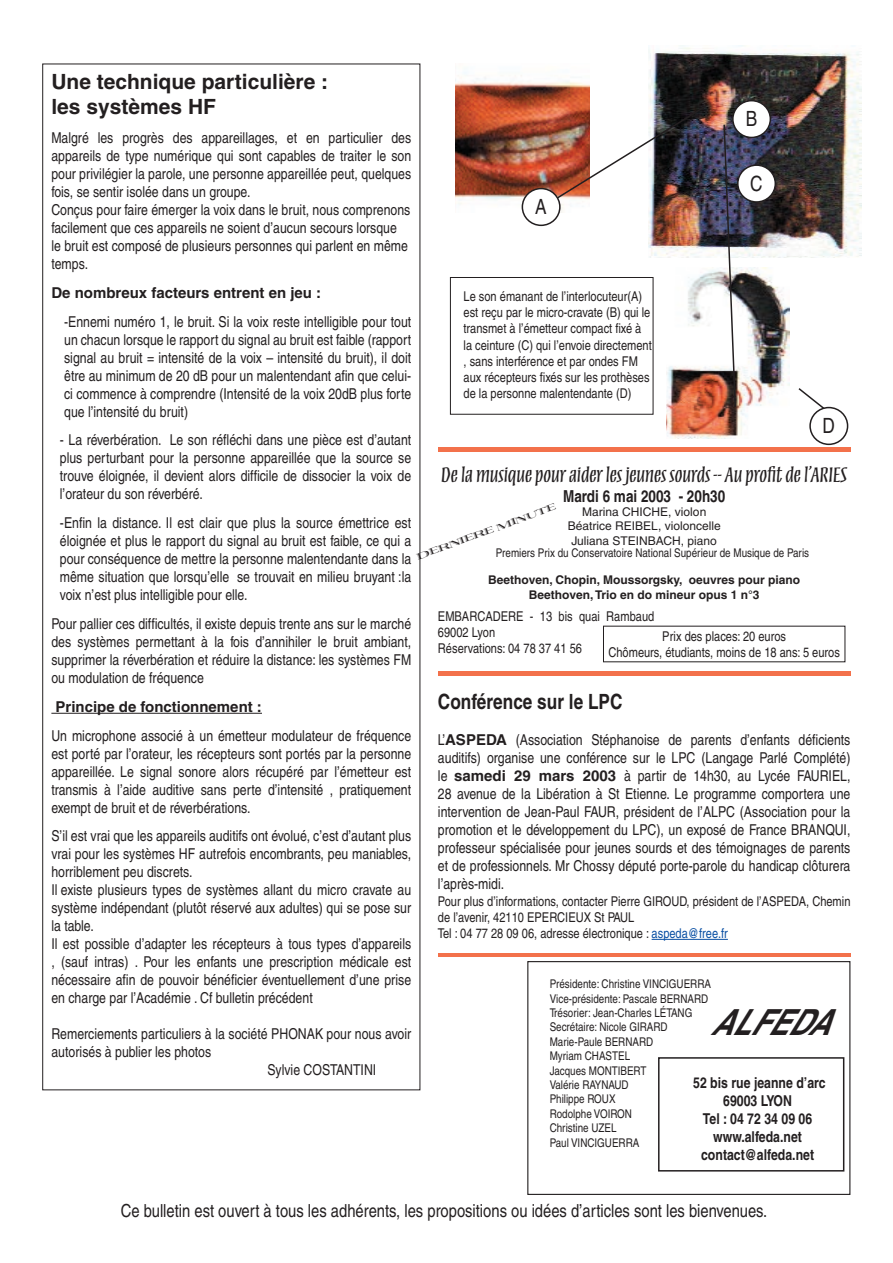
<style>
.page{position:relative;width:893px;height:1263px;background:#fff}
.page>*{position:absolute;margin:0;border:0;box-sizing:border-box;transform-origin:0 0}
.normal_helvetica{font:italic 700 condensed 36px "Helvetica";color:#231f20}
.t1{font:27px "Mezz";color:#231f20}
.t2{font:700 21px "Helvetica";color:#231f20}
.heading_1{font:700 condensed 21px "Helvetica";color:#231f20}
.t3{font:condensed 21px "Helvetica";color:#231f20}
.t4{font:condensed 18px "Helvetica";color:#231f20}
.t5{font:700 condensed 16.5px "Helvetica";color:#231f20}
.Body_Text{font:condensed 15px/18px "Helvetica";color:#231f20;text-align:justify}
.normal_helvetica-2{font:700 condensed 15px "Helvetica";color:#231f20}
.t6{font:700 15px "Helvetica";color:#231f20}
.t7{font:condensed 13.5px/16.2px "Helvetica";color:#231f20}
.normal_helvetica-3{font:condensed 12px "Helvetica";color:#231f20}
.t8{font:700 12px "Helvetica";color:#231f20}
.t9{font:12px "Helvetica";color:#231f20}
.t10{font:9px "Viva Bold Extra Extended";color:#231f20}
.s1{font-weight:700;font-stretch:normal}
.s2{color:#094fa3}
</style>
<div class="page">
<div style="left:527px;top:961px;width:323px;height:234px;border:1px solid #231f20"></div>
<div style="left:658px;top:1057px;width:186px;height:114px;border:2px solid #231f20"></div>
<hr style="left:438px;top:953px;width:412px;height:4px;background:#f3714b">
<hr style="left:51px;top:713px;width:211px;height:1px;background:#231f20">
<img style="left:648px;top:45px;width:214px;height:213px">
<img style="left:455px;top:72px;width:135px;height:140px">
<img style="left:667px;top:267px;width:122px;height:171px">
<div style="left:450px;top:277px;width:203px;height:138px;border:1px solid #231f20"></div>
<img style="left:554px;top:104px;width:153px;height:97px">
<img style="left:723px;top:123px;width:14px;height:285px">
<div style="left:522px;top:189px;width:38px;height:36px;background:#fff;border-radius:50%"></div>
<div style="left:522px;top:188px;width:39px;height:38px;border:2px solid #231f20;border-radius:50%"></div>
<div style="left:738px;top:165px;width:37px;height:37px;background:#fff;border-radius:50%"></div>
<div style="left:737px;top:164px;width:39px;height:39px;border:2px solid #231f20;border-radius:50%"></div>
<div style="left:733px;top:101px;width:37px;height:36px;background:#fff;border-radius:50%"></div>
<div style="left:732px;top:100px;width:39px;height:38px;border:2px solid #231f20;border-radius:50%"></div>
<svg style="left:798px;top:388px;width:45px;height:34px"></svg>
<div style="left:810px;top:408px;width:38px;height:36px;background:#fff;border-radius:50%"></div>
<div style="left:809px;top:407px;width:39px;height:38px;border:2px solid #231f20;border-radius:50%"></div>
<div style="left:438px;top:447px;width:412px;height:5px;background:#f3714b"></div>
<hr style="left:652px;top:939px;width:76px;height:1px;background:#094fa3">
<div style="left:438px;top:671px;width:412px;height:5px;background:#f3714b"></div>
<p class="t2" style="left:51px;top:69px;width:278px">Une technique particulière :</p>
<p class="t2" style="left:51px;top:94px;width:166px">les systèmes HF</p>
<p class="Body_Text" style="left:51px;top:129px;width:361px">Malgré les progrès des appareillages, et en particulier des appareils de type numérique qui sont capables de traiter le son pour privilégier la parole, une personne appareillée peut, quelques fois, se sentir isolée dans un groupe.</p>
<p class="Body_Text" style="left:51px;top:201px;width:360px;text-align:left">Conçus pour faire émerger la voix dans le bruit, nous comprenons facilement que ces appareils ne soient d’aucun secours lorsque<br>le bruit est composé de plusieurs personnes qui parlent en même temps.</p>
<p class="t6" style="left:51px;top:283px;width:271px">De nombreux facteurs entrent en jeu :</p>
<p class="Body_Text" style="left:64px;top:312px;width:349px">-Ennemi numéro 1, le bruit. Si la voix reste intelligible pour tout un chacun lorsque le rapport du signal au bruit est faible (rapport signal au bruit = intensité de la voix – intensité du bruit), il doit être au minimum de 20 dB pour un malentendant afin que celui&shy;ci commence à comprendre (Intensité de la voix 20dB plus forte que l’intensité du bruit)</p>
<p class="Body_Text" style="left:60px;top:431px;width:353px">- La réverbération. Le son réfléchi dans une pièce est d’autant plus perturbant pour la personne appareillée que la source se trouve éloignée, il devient alors difficile de dissocier la voix de l’orateur du son réverbéré.</p>
<p class="Body_Text" style="left:60px;top:514px;width:353px">-Enfin la distance. Il est clair que plus la source émettrice est éloignée et plus le rapport du signal au bruit est faible, ce qui a pour conséquence de mettre la personne malentendante dans la même situation que lorsqu’elle se trouvait en milieu bruyant :la voix n’est plus intelligible pour elle.</p>
<p class="Body_Text" style="left:51px;top:615px;width:361px">Pour pallier ces difficultés, il existe depuis trente ans sur le marché des systèmes permettant à la fois d’annihiler le bruit ambiant, supprimer la réverbération et réduire la distance: les systèmes FM ou modulation de fréquence</p>
<p class="t6" style="left:56px;top:697px;width:208px">Principe de fonctionnement :</p>
<p class="Body_Text" style="left:51px;top:726px;width:361px">Un microphone associé à un émetteur modulateur de fréquence est porté par l’orateur, les récepteurs sont portés par la personne appareillée. Le signal sonore alors récupéré par l’émetteur est transmis à l’aide auditive sans perte d’intensité , pratiquement exempt de bruit et de réverbérations.</p>
<p class="Body_Text" style="left:51px;top:827px;width:361px">S’il est vrai que les appareils auditifs ont évolué, c’est d’autant plus vrai pour les systèmes HF autrefois encombrants, peu maniables, horriblement peu discrets.</p>
<p class="Body_Text" style="left:51px;top:881px;width:361px">Il existe plusieurs types de systèmes allant du micro cravate au système indépendant (plutôt réservé aux adultes) qui se pose sur la table.</p>
<p class="Body_Text" style="left:51px;top:935px;width:361px">Il est possible d’adapter les récepteurs à tous types d’appareils , (sauf intras) . Pour les enfants une prescription médicale est nécessaire afin de pouvoir bénéficier éventuellement d’une prise en charge par l’Académie . Cf bulletin précédent</p>
<p class="Body_Text" style="left:51px;top:1025px;width:361px">Remerciements particuliers à la société PHONAK pour nous avoir autorisés à publier les photos</p>
<p class="Body_Text" style="left:267px;top:1061px;width:110px">Sylvie COSTANTINI</p>
<p class="t3" style="left:746px;top:107px;width:13px">B</p>
<p class="t3" style="left:750px;top:171px;width:14px">C</p>
<p class="t3" style="left:535px;top:195px;width:13px">A</p>
<p class="t7" style="left:464px;top:288px;width:190px">Le son émanant de l’interlocuteur(A) est reçu par le micro-cravate (B) qui le transmet à l’émetteur compact fixé à la ceinture (C) qui l’envoie directement , sans interférence et par ondes FM aux récepteurs fixés sur les prothèses de la personne malentendante (D)</p>
<p class="t3" style="left:822px;top:414px;width:14px">D</p>
<p class="t1" style="left:441px;top:463px;width:408px">De la musique pour aider les jeunes sourds -- Au profit de l’ARIES</p>
<p class="t5" style="left:563px;top:486px;width:164px">Mardi 6 mai 2003 - 20h30</p>
<p class="t9" style="left:582px;top:505px;width:126px">Marina CHICHE, violon</p>
<p class="t9" style="left:568px;top:519px;width:154px">Béatrice REIBEL, violoncelle</p>
<p class="t9" style="left:571px;top:534px;width:147px">Juliana STEINBACH, piano</p>
<p class="t8" style="left:488px;top:573px;width:313px">Beethoven, Chopin, Moussorgsky, oeuvres pour piano</p>
<p class="t8" style="left:529px;top:587px;width:232px">Beethoven, Trio en do mineur opus 1 n°3</p>
<p class="t10" style="left:415px;top:552px;width:149px;rotate:-20deg">DERNIERE MINUTE</p>
<p class="normal_helvetica-3" style="left:496px;top:546px;width:315px">Premiers Prix du Conservatoire National Supérieur de Musique de Paris</p>
<p class="t7" style="left:438px;top:608px;width:218px">EMBARCADERE - 13 bis quai Rambaud<br>69002 Lyon</p>
<p class="t7" style="left:438px;top:640px;width:146px">Réservations: 04 78 37 41 56</p>
<p class="t7" style="left:662px;top:628px;width:125px">Prix des places: 20 euros</p>
<p class="t7" style="left:608px;top:644px;width:233px">Chômeurs, étudiants, moins de 18 ans: 5 euros</p>
<p class="heading_1" style="left:438px;top:689px;width:186px">Conférence sur le LPC</p>
<p class="Body_Text" style="left:438px;top:731px;width:414px">L’<span class="s1">ASPEDA</span> (Association Stéphanoise de parents d’enfants déficients auditifs) organise une conférence sur le LPC (Langage Parlé Complété) le <span class="s1">samedi 29 mars 2003</span> à partir de 14h30, au Lycée FAURIEL, 28 avenue de la Libération à St Etienne. Le programme comportera une intervention de Jean-Paul FAUR, président de l’ALPC (Association pour la promotion et le développement du LPC), un exposé de France BRANQUI, professeur spécialisée pour jeunes sourds et des témoignages de parents et de professionnels. Mr Chossy député porte-parole du handicap clôturera l’après-midi.</p>
<p class="t7" style="left:438px;top:893px;width:414px">Pour plus d’informations, contacter Pierre GIROUD, président de l’ASPEDA, Chemin de l’avenir, 42110 EPERCIEUX St PAUL</p>
<p class="t7" style="left:438px;top:925px;width:291px">Tel : 04 77 28 09 06, adresse électronique : <span class="s2">aspeda@free.fr</span></p>
<p class="normal_helvetica-3" style="left:550px;top:977px;width:163px">Présidente: Christine VINCIGUERRA</p>
<p class="normal_helvetica-3" style="left:550px;top:991px;width:160px">Vice-présidente: Pascale BERNARD</p>
<p class="normal_helvetica-3" style="left:550px;top:1006px;width:144px">Trésorier: Jean-Charles LÉTANG</p>
<p class="normal_helvetica-3" style="left:550px;top:1020px;width:120px">Secrétaire: Nicole GIRARD</p>
<p class="normal_helvetica-3" style="left:550px;top:1035px;width:105px">Marie-Paule BERNARD</p>
<p class="normal_helvetica-3" style="left:550px;top:1049px;width:82px">Myriam CHASTEL</p>
<p class="normal_helvetica-3" style="left:550px;top:1063px;width:98px">Jacques MONTIBERT</p>
<p class="normal_helvetica-3" style="left:550px;top:1078px;width:81px">Valérie RAYNAUD</p>
<p class="normal_helvetica-3" style="left:550px;top:1092px;width:67px">Philippe ROUX</p>
<p class="normal_helvetica-3" style="left:550px;top:1107px;width:84px">Rodolphe VOIRON</p>
<p class="normal_helvetica-3" style="left:550px;top:1121px;width:68px">Christine UZEL</p>
<p class="normal_helvetica-3" style="left:550px;top:1135px;width:91px">Paul VINCIGUERRA</p>
<p class="normal_helvetica" style="left:710px;top:1000px;width:139px">ALFEDA</p>
<p class="normal_helvetica-2" style="left:693px;top:1074px;width:134px">52 bis rue jeanne d’arc</p>
<p class="normal_helvetica-2" style="left:723px;top:1092px;width:70px">69003 LYON</p>
<p class="normal_helvetica-2" style="left:703px;top:1110px;width:111px">Tel : 04 72 34 09 06</p>
<p class="normal_helvetica-2" style="left:713px;top:1128px;width:90px">www.alfeda.net</p>
<p class="normal_helvetica-2" style="left:701px;top:1146px;width:114px">contact@alfeda.net</p>
<p class="t4" style="left:121px;top:1200px;width:648px">Ce bulletin est ouvert à tous les adhérents, les propositions ou idées d’articles sont les bienvenues.</p>
</div>
